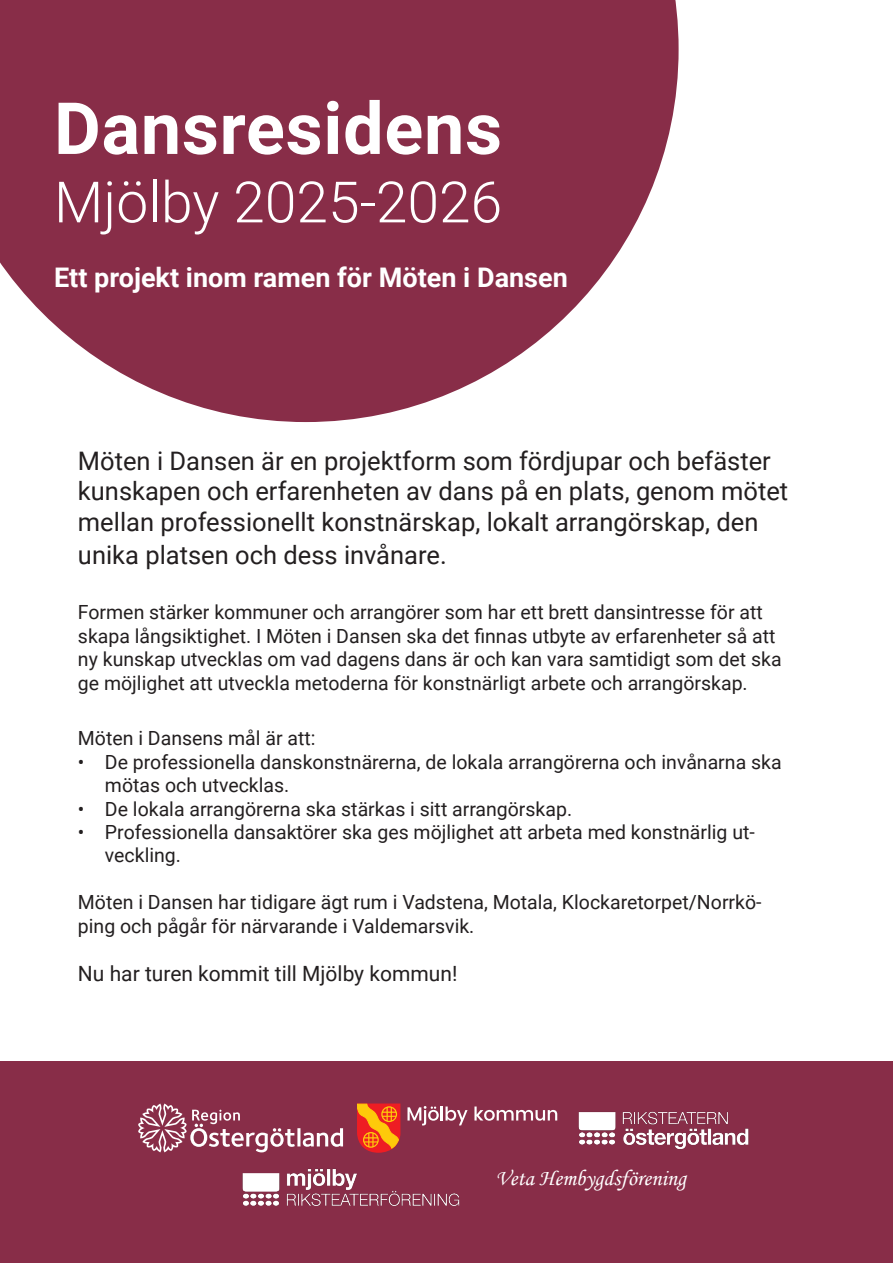
<style>
.page{position:relative;width:893px;height:1263px;background:#fff}
.page>*{position:absolute;margin:0;border:0;box-sizing:border-box;transform-origin:0 0}
.t1{font:700 72px "Roboto";letter-spacing:.01em;color:#fff}
.t2{font:300 57px "Roboto";color:#fff}
.t3{font:700 27px "Roboto";color:#fff}
.t4{font:25.5px/31.2px "Roboto";color:#231f20}
.t5{font:22.5px "Monotype Corsiva";color:#fff}
.t6{font:21px "Roboto";color:#231f20}
.t7{font:19.5px/23.4px "Roboto";color:#231f20}
.s1{color:#fff}
</style>
<div class="page">
<svg style="left:0;top:0;width:679px;height:422px;fill:#882d48"></svg>
<div style="left:0;top:1061px;width:893px;height:202px;background:#882d48"></div>
<img style="left:242px;top:1168px;width:218px;height:38px">
<svg style="left:357px;top:1103px;width:44px;height:50px"></svg>
<svg style="left:474px;top:1106px;width:83px;height:15px"></svg>
<svg style="left:407px;top:1106px;width:61px;height:19px"></svg>
<img style="left:578px;top:1111px;width:171px;height:39px">
<svg style="left:138px;top:1103px;width:205px;height:49px"></svg>
<p class="t1" style="left:54px;top:78px;width:450px">Dansresidens</p>
<p class="t2" style="left:54px;top:162px;width:450px">Mjölby 2025-2026</p>
<p class="t3" style="left:54px;top:259px;width:515px">Ett projekt inom ramen för Möten i Dansen</p>
<p class="t4" style="left:78px;top:444px;width:712px">Möten i Dansen är en projektform som fördjupar och befäster kunskapen och erfarenheten av dans på en plats, genom mötet mellan professionellt konstnärskap, lokalt arrangörskap, den unika platsen och dess invånare.</p>
<p class="t7" style="left:78px;top:600px;width:705px">Formen stärker kommuner och arrangörer som har ett brett dansintresse för att skapa långsiktighet. I Möten i Dansen ska det finnas utbyte av erfarenheter så att ny kunskap utvecklas om vad dagens dans är och kan vara samtidigt som det ska ge möjlighet att utveckla metoderna för konstnärligt arbete och arrangörskap.<span class="s1">ska</span></p>
<p class="t7" style="left:78px;top:726px;width:239px">Möten i Dansens mål är att:</p>
<p class="t7" style="left:105px;top:749px;width:678px;text-indent:-27px">• De professionella danskonstnärerna, de lokala arrangörerna och invånarna ska mötas och utvecklas.</p>
<p class="t7" style="left:78px;top:796px;width:496px">• De lokala arrangörerna ska stärkas i sitt arrangörskap.</p>
<p class="t7" style="left:105px;top:819px;width:651px;text-indent:-27px">• Professionella dansaktörer ska ges möjlighet att arbeta med konstnärlig ut&shy;veckling.</p>
<p class="t7" style="left:78px;top:890px;width:685px">Möten i Dansen har tidigare ägt rum i Vadstena, Motala, Klockaretorpet/Norrkö&shy;ping och pågår för närvarande i Valdemarsvik.</p>
<p class="t6" style="left:78px;top:959px;width:381px">Nu har turen kommit till Mjölby kommun!</p>
<p class="t5" style="left:495px;top:1164px;width:192px">Veta Hembygdsförening</p>
</div>
